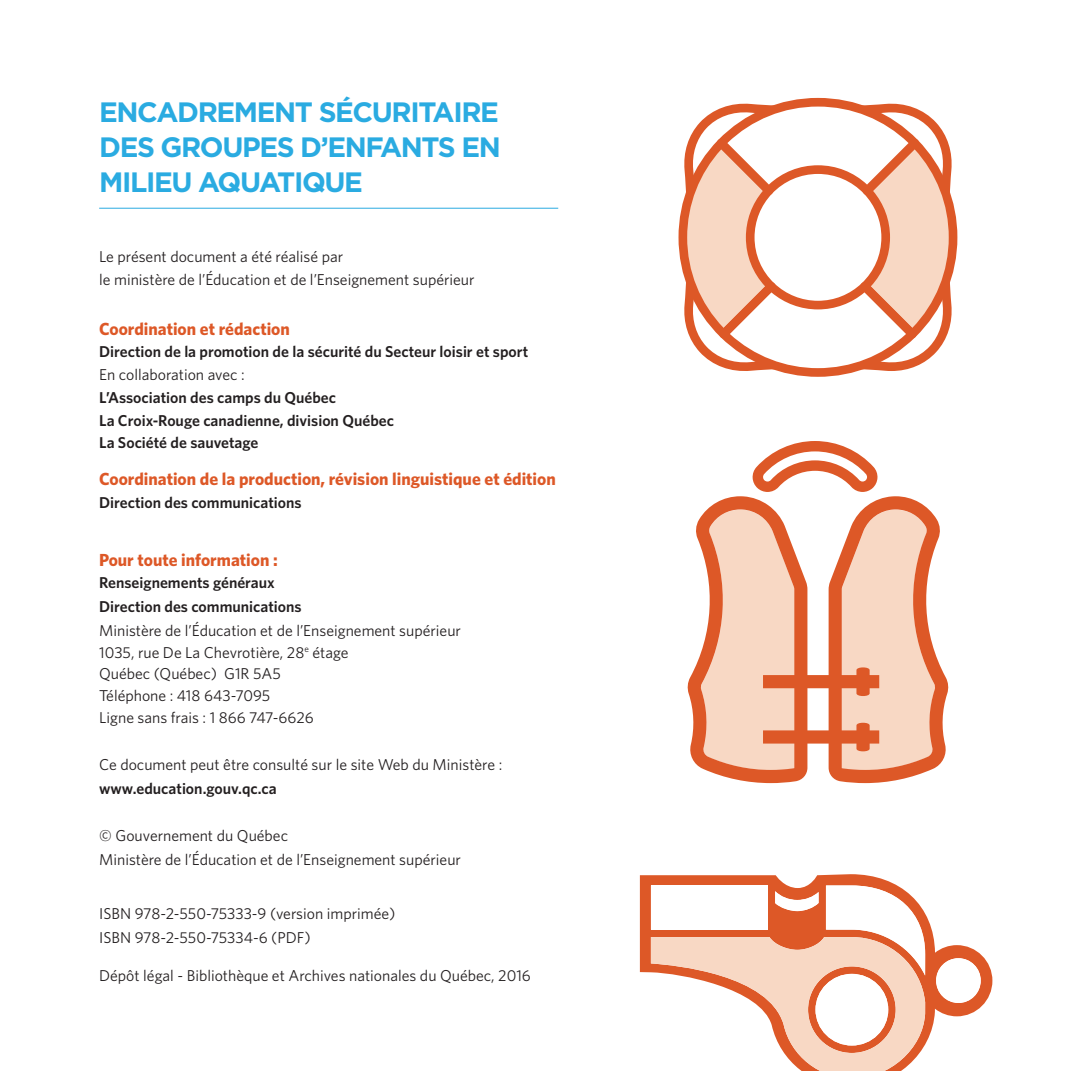
<style>
.page{position:relative;width:1071px;height:1071px;background:#fff}
.page>*{position:absolute;margin:0;border:0;box-sizing:border-box;transform-origin:0 0}
.t1{font:700 28px/35px "Gotham";letter-spacing:-.05em;color:#2aabe1}
.t2{font:700 17.5px "Whitney";color:#dd5827}
.t3{font:15.75px/21.9px "Whitney";color:#231f20}
.t4{font:600 15.75px/22.8px "Whitney";color:#231f20}
</style>
<div class="page">
<hr style="left:99px;top:208px;width:459px;height:1px;background:#2aabe1">
<svg style="left:640px;top:874px;width:352px;height:171px"></svg>
<div style="left:936px;top:958px;width:45px;height:45px;background:#fff;border-radius:50%"></div>
<svg style="left:651px;top:885px;width:274px;height:186px"></svg>
<svg style="left:687px;top:496px;width:262px;height:287px;fill:#f8d8c4"></svg>
<svg style="left:752px;top:441px;width:126px;height:51px"></svg>
<svg style="left:679px;top:98px;width:278px;height:279px"></svg>
<h1 class="t1" style="left:99px;top:94px;width:403px">ENCADREMENT SÉCURITAIRE<br>DES GROUPES D’ENFANTS EN<br>MILIEU AQUATIQUE</h1>
<p class="t3" style="left:99px;top:245px;width:377px;line-height:22.8px">Le présent document a été réalisé par<br>le ministère de l’Éducation et de l’Enseignement supérieur</p>
<p class="t2" style="left:99px;top:317px;width:192px">Coordination et rédaction</p>
<p class="t4" style="left:99px;top:340px;width:431px">Direction de la promotion de la sécurité du Secteur loisir et sport</p>
<p class="t3" style="left:99px;top:363px;width:147px">En collaboration avec :</p>
<p class="t4" style="left:99px;top:386px;width:296px">L’Association des camps du Québec<br>La Croix-Rouge canadienne, division Québec<br>La Société de sauvetage</p>
<p class="t2" style="left:99px;top:467px;width:458px">Coordination de la production, révision linguistique et édition</p>
<p class="t4" style="left:99px;top:491px;width:204px">Direction des communications</p>
<p class="t2" style="left:99px;top:548px;width:180px">Pour toute information :</p>
<p class="t4" style="left:99px;top:571px;width:204px;line-height:23.6px">Renseignements généraux<br>Direction des communications</p>
<p class="t3" style="left:99px;top:619px;width:363px">Ministère de l’Éducation et de l’Enseignement supérieur 1035, rue De La Chevrotière, 28<sup>e</sup> étage<br>Québec (Québec) G1R 5A5<br>Téléphone : 418 643-7095<br>Ligne sans frais : 1 866 747-6626</p>
<p class="t3" style="left:99px;top:754px;width:405px">Ce document peut être consulté sur le site Web du Ministère :</p>
<p class="t4" style="left:99px;top:777px;width:179px">www.education.gouv.qc.ca</p>
<p class="t3" style="left:99px;top:824px;width:363px;line-height:23.6px">© Gouvernement du Québec<br>Ministère de l’Éducation et de l’Enseignement supérieur</p>
<p class="t3" style="left:99px;top:901px;width:298px;line-height:23.6px">ISBN 978-2-550-75333-9 (version imprimée)<br>ISBN 978-2-550-75334-6 (PDF)</p>
<p class="t3" style="left:99px;top:965px;width:433px">Dépôt légal - Bibliothèque et Archives nationales du Québec, 2016</p>
</div>
